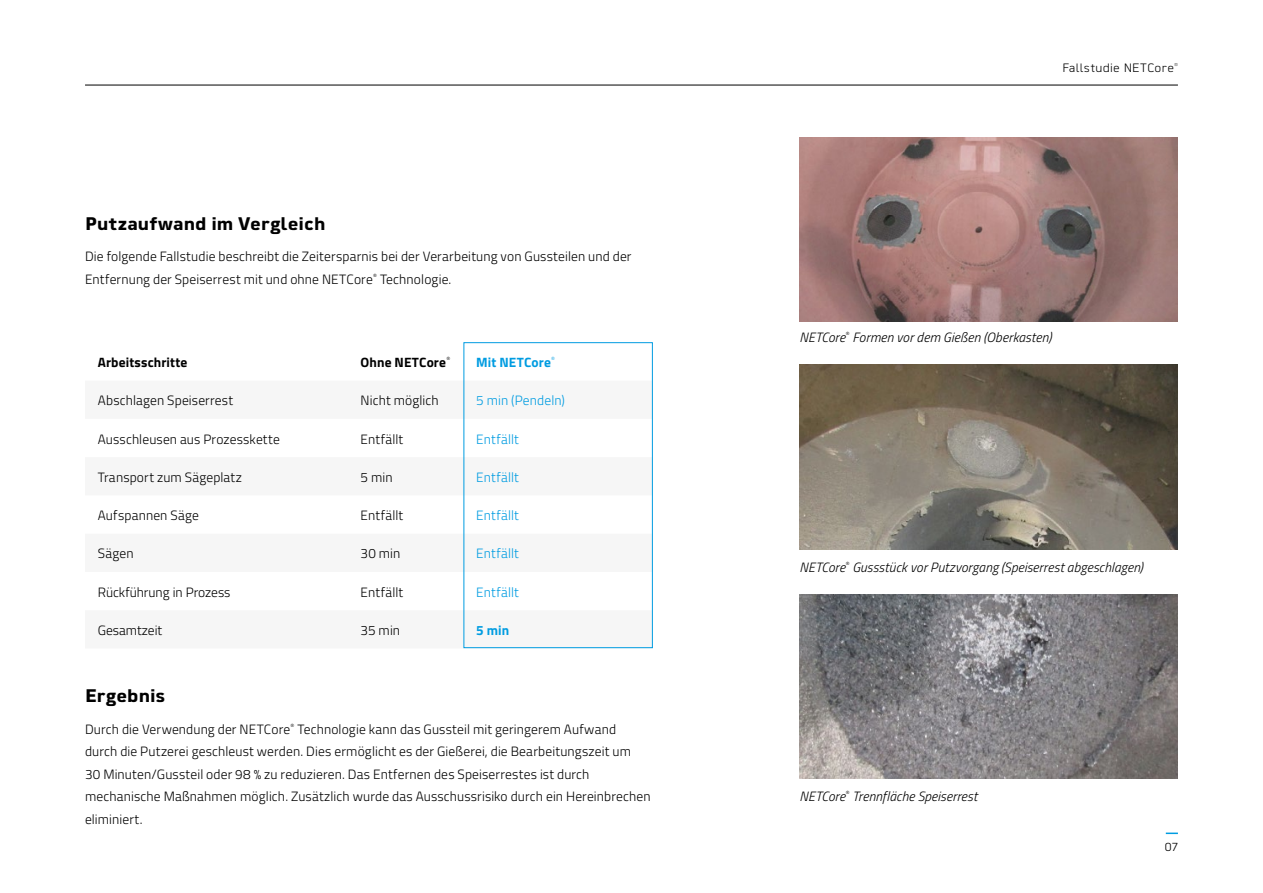
<style>
.page{position:relative;width:1263px;height:893px;background:#fff}
.page>*{position:absolute;margin:0;border:0;box-sizing:border-box;transform-origin:0 0}
.t1{font:700 18px "Martian B";letter-spacing:.005em;color:#000}
.t2{font:300 13.5px/22.5px "Titillium Web";letter-spacing:.01em;color:#000}
.t3{font:italic 300 13.5px "Titillium Web";letter-spacing:.01em;color:#000}
.t4{font:300 13.5px "Titillium Web";letter-spacing:.015em;color:#009ce1}
.t5{font:700 13.5px "Titillium Web";letter-spacing:.01em;color:#000}
.t6{font:700 13.5px "Titillium Web";letter-spacing:.01em;color:#009ce1}
.t7{font:300 12px "Martian B";letter-spacing:.025em;color:#000}
.t8{font:300 6px "Titillium Web";color:#000}
.t9{font:300 6px "Titillium Web";color:#009ce1}
.t10{font:300 4.2px "Martian B";color:#000}
</style>
<div class="page">
<div style="left:463px;top:342px;width:190px;height:306px;border:1px solid #009ce1"></div>
<hr style="left:85px;top:85px;width:1093px;height:1px;background:#000">
<img style="left:799px;top:365px;width:379px;height:184px">
<img style="left:799px;top:594px;width:379px;height:185px">
<svg style="left:1166px;top:833px;width:12px;height:1px"></svg>
<img style="left:799px;top:137px;width:379px;height:185px">
<h1 class="t1" style="left:85px;top:209px;width:242px">Putzaufwand im Vergleich</h1>
<p class="t2" style="left:85px;top:244px;width:548px">Die folgende Fallstudie beschreibt die Zeitersparnis bei der Verarbeitung von Gussteilen und der<br>Entfernung der Speiserrest mit und ohne NETCore</p>
<p class="t8" style="left:373px;top:271px;width:5px">®</p>
<p class="t2" style="left:380px;top:267px;width:73px">Technologie.</p>
<p class="t5" style="left:98px;top:352px;width:91px">Arbeitsschritte</p>
<p class="t5" style="left:361px;top:352px;width:87px">Ohne NETCore</p>
<p class="t8" style="left:446px;top:355px;width:5px">®</p>
<p class="t6" style="left:476px;top:352px;width:76px">Mit NETCore</p>
<p class="t9" style="left:551px;top:355px;width:5px">®</p>
<p class="t2" style="left:98px;top:389px;width:137px">Abschlagen Speiserrest</p>
<p class="t2" style="left:361px;top:389px;width:80px">Nicht möglich</p>
<p class="t4" style="left:476px;top:391px;width:90px">5 min (Pendeln)</p>
<p class="t2" style="left:98px;top:427px;width:184px">Ausschleusen aus Prozesskette</p>
<p class="t2" style="left:361px;top:427px;width:44px">Entfällt</p>
<p class="t4" style="left:476px;top:429px;width:44px">Entfällt</p>
<p class="t2" style="left:98px;top:465px;width:146px">Transport zum Sägeplatz</p>
<p class="t2" style="left:361px;top:465px;width:34px">5 min</p>
<p class="t4" style="left:476px;top:467px;width:44px">Entfällt</p>
<p class="t2" style="left:98px;top:503px;width:103px">Aufspannen Säge</p>
<p class="t2" style="left:361px;top:503px;width:44px">Entfällt</p>
<p class="t4" style="left:476px;top:506px;width:44px">Entfällt</p>
<p class="t2" style="left:98px;top:542px;width:37px">Sägen</p>
<p class="t2" style="left:361px;top:542px;width:41px">30 min</p>
<p class="t4" style="left:476px;top:544px;width:44px">Entfällt</p>
<p class="t2" style="left:98px;top:580px;width:134px">Rückführung in Prozess</p>
<p class="t2" style="left:361px;top:580px;width:44px">Entfällt</p>
<p class="t4" style="left:476px;top:582px;width:44px">Entfällt</p>
<p class="t2" style="left:98px;top:618px;width:66px">Gesamtzeit</p>
<p class="t2" style="left:361px;top:618px;width:41px">35 min</p>
<p class="t6" style="left:476px;top:620px;width:34px">5 min</p>
<h1 class="t1" style="left:85px;top:681px;width:82px">Ergebnis</h1>
<p class="t2" style="left:85px;top:717px;width:207px">Durch die Verwendung der NETCore</p>
<p class="t8" style="left:291px;top:721px;width:5px">®</p>
<p class="t2" style="left:85px;top:717px;width:567px;text-indent:212px">Technologie kann das Gussteil mit geringerem Aufwand durch die Putzerei geschleust werden. Dies ermöglicht es der Gießerei, die Bearbeitungszeit um<br>30 Minuten/Gussteil oder 98 % zu reduzieren. Das Entfernen des Speiserrestes ist durch mechanische Maßnahmen möglich. Zusätzlich wurde das Ausschussrisiko durch ein Hereinbrechen eliminiert.</p>
<p class="t7" style="left:1062px;top:59px;width:113px">Fallstudie NETCore</p>
<p class="t10" style="left:1174px;top:61px;width:5px">®</p>
<p class="t3" style="left:799px;top:328px;width:47px">NETCore</p>
<p class="t8" style="left:846px;top:330px;width:5px">®</p>
<p class="t3" style="left:852px;top:328px;width:200px">Formen vor dem Gießen (Oberkasten)</p>
<p class="t3" style="left:799px;top:557px;width:47px">NETCore</p>
<p class="t8" style="left:846px;top:559px;width:5px">®</p>
<p class="t3" style="left:852px;top:557px;width:292px">Gussstück vor Putzvorgang (Speiserrest abgeschlagen)</p>
<p class="t3" style="left:799px;top:787px;width:47px">NETCore</p>
<p class="t8" style="left:846px;top:789px;width:5px">®</p>
<p class="t3" style="left:852px;top:787px;width:126px">Trennfläche Speiserrest</p>
<p class="t7" style="left:1165px;top:837px;width:14px">07</p>
</div>
